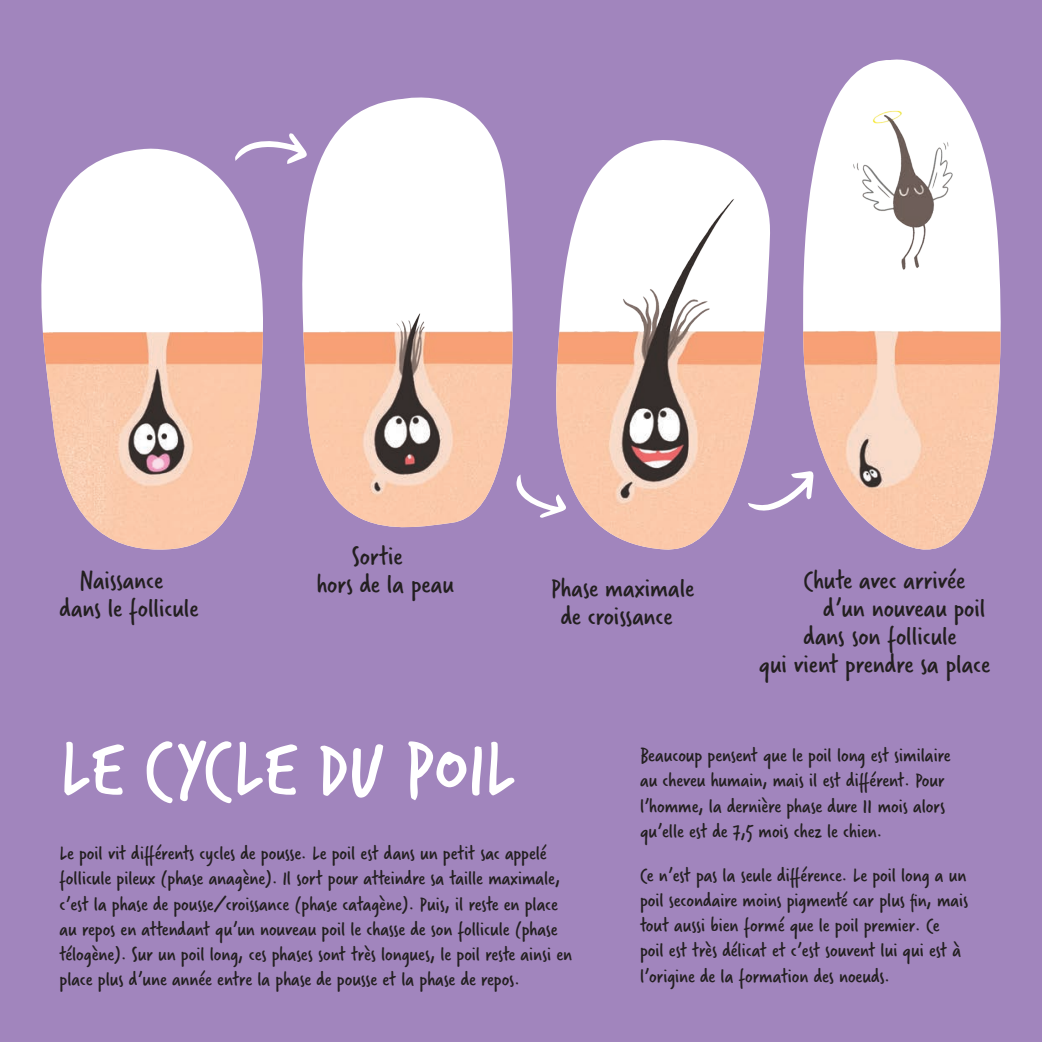
<style>
.page{position:relative;width:1042px;height:1042px;background:#a185bd}
.page>*{position:absolute;margin:0;border:0;box-sizing:border-box;transform-origin:0 0}
.t1{font:84px "Verveine";color:#fff}
.t2{font:28px "Verveine";color:#231f20}
.t3{font:21px/25.2px "Verveine";color:#231f20}
</style>
<div class="page">
<img style="left:41px;top:149px;width:222px;height:401px">
<svg style="left:362px;top:97px;width:106px;height:14px"></svg>
<img style="left:302px;top:111px;width:211px;height:417px">
<img style="left:556px;top:140px;width:214px;height:410px">
<svg style="left:830px;top:59px;width:138px;height:52px;fill:#fff"></svg>
<img style="left:803px;top:111px;width:198px;height:439px">
<svg style="left:235px;top:133px;width:73px;height:31px"></svg>
<svg style="left:748px;top:471px;width:66px;height:40px"></svg>
<svg style="left:516px;top:474px;width:51px;height:44px"></svg>
<p class="t2" style="left:79px;top:560px;width:85px">Naissance</p>
<p class="t2" style="left:60px;top:588px;width:140px">dans le follicule</p>
<p class="t2" style="left:351px;top:537px;width:53px">Sortie</p>
<p class="t2" style="left:317px;top:565px;width:139px">hors de la peau</p>
<p class="t2" style="left:551px;top:569px;width:145px">Phase maximale</p>
<p class="t2" style="left:561px;top:597px;width:113px">de croissance</p>
<p class="t2" style="left:803px;top:560px;width:163px">Chute avec arrivée</p>
<p class="t2" style="left:823px;top:588px;width:164px">d’un nouveau poil</p>
<p class="t2" style="left:803px;top:616px;width:155px">dans son follicule</p>
<p class="t2" style="left:759px;top:644px;width:233px">qui vient prendre sa place</p>
<p class="t1" style="left:60px;top:710px;width:457px">LE CYCLE DU POIL</p>
<p class="t3" style="left:60px;top:841px;width:514px">Le poil vit différents cycles de pousse. Le poil est dans un petit sac appelé follicule pileux (phase anagène). Il sort pour atteindre sa taille maximale, c’est la phase de pousse/croissance (phase catagène). Puis, il reste en place au repos en attendant qu’un nouveau poil le chasse de son follicule (phase télogène). Sur un poil long, ces phases sont très longues, le poil reste ainsi en place plus d’une année entre la phase de pousse et la phase de repos.</p>
<p class="t3" style="left:640px;top:743px;width:312px">Beaucoup pensent que le poil long est similaire au cheveu humain, mais il est différent. Pour l’homme, la dernière phase dure 11 mois alors qu’elle est de 7,5 mois chez le chien.</p>
<p class="t3" style="left:640px;top:862px;width:330px">Ce n’est pas la seule différence. Le poil long a un poil secondaire moins pigmenté car plus fin, mais tout aussi bien formé que le poil premier. Ce poil est très délicat et c’est souvent lui qui est à l’origine de la formation des noeuds.</p>
</div>
